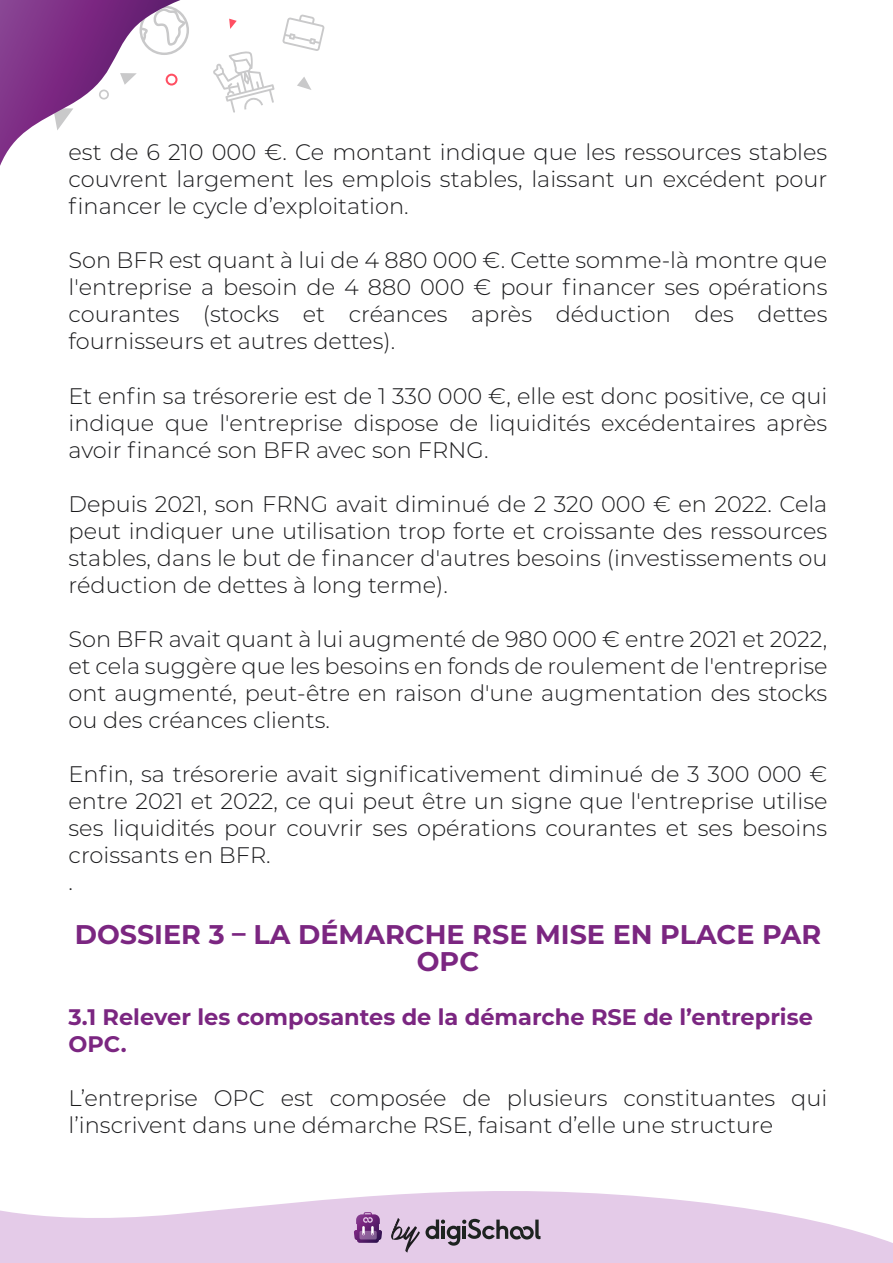
<style>
.page{position:relative;width:893px;height:1263px;background:#fff}
.page>*{position:absolute;margin:0;border:0;box-sizing:border-box;transform-origin:0 0}
.t1{font:700 27px/27px "Montserrat";color:#7b2681;text-align:center}
.t2{font:300 22.5px/27px "Montserrat";color:#1b1b1d;text-align:justify}
.t3{font:700 22.5px/27px "Montserrat";color:#7b2681}
</style>
<div class="page">
<svg style="left:0;top:1191px;width:893px;height:72px;fill:#e4cbe8"></svg>
<svg style="left:391px;top:1218px;width:149px;height:34px;background:#b1a0b5"></svg>
<svg style="left:354px;top:1212px;width:28px;height:31px"></svg>
<svg style="left:282px;top:14px;width:43px;height:37px"></svg>
<svg style="left:213px;top:51px;width:62px;height:62px"></svg>
<svg style="left:297px;top:77px;width:15px;height:13px"></svg>
<svg style="left:229px;top:19px;width:8px;height:10px"></svg>
<svg style="left:0;top:0;width:189px;height:166px"></svg>
<p class="t2" style="left:69px;top:138px;width:760px">est de 6 210 000 €. Ce montant indique que les ressources stables couvrent largement les emplois stables, laissant un excédent pour financer le cycle d’exploitation.</p>
<p class="t2" style="left:69px;top:246px;width:760px">Son BFR est quant à lui de 4 880 000 €. Cette somme-là montre que l'entreprise a besoin de 4 880 000 € pour financer ses opérations courantes (stocks et créances après déduction des dettes fournisseurs et autres dettes).</p>
<p class="t2" style="left:69px;top:381px;width:760px">Et enfin sa trésorerie est de 1 330 000 €, elle est donc positive, ce qui indique que l'entreprise dispose de liquidités excédentaires après avoir financé son BFR avec son FRNG.</p>
<p class="t2" style="left:69px;top:489px;width:760px">Depuis 2021, son FRNG avait diminué de 2 320 000 € en 2022. Cela peut indiquer une utilisation trop forte et croissante des ressources stables, dans le but de financer d'autres besoins (investissements ou réduction de dettes à long terme).</p>
<p class="t2" style="left:69px;top:624px;width:760px">Son BFR avait quant à lui augmenté de 980 000 € entre 2021 et 2022, et cela suggère que les besoins en fonds de roulement de l'entreprise ont augmenté, peut-être en raison d'une augmentation des stocks ou des créances clients.</p>
<p class="t2" style="left:69px;top:759px;width:760px;text-align:left">Enfin, sa trésorerie avait significativement diminué de 3 300 000 € entre 2021 et 2022, ce qui peut être un signe que l'entreprise utilise ses liquidités pour couvrir ses opérations courantes et ses besoins croissants en BFR.<br>.</p>
<p class="t1" style="left:75px;top:919px;width:748px">DOSSIER 3 – LA DÉMARCHE RSE MISE EN PLACE PAR<br>OPC</p>
<p class="t3" style="left:69px;top:1002px;width:746px">3.1 Relever les composantes de la démarche RSE de l’entreprise<br>OPC.</p>
<p class="t2" style="left:69px;top:1083px;width:760px">L’entreprise OPC est composée de plusieurs constituantes qui l’inscrivent dans une démarche RSE, faisant d’elle une structure</p>
</div>
